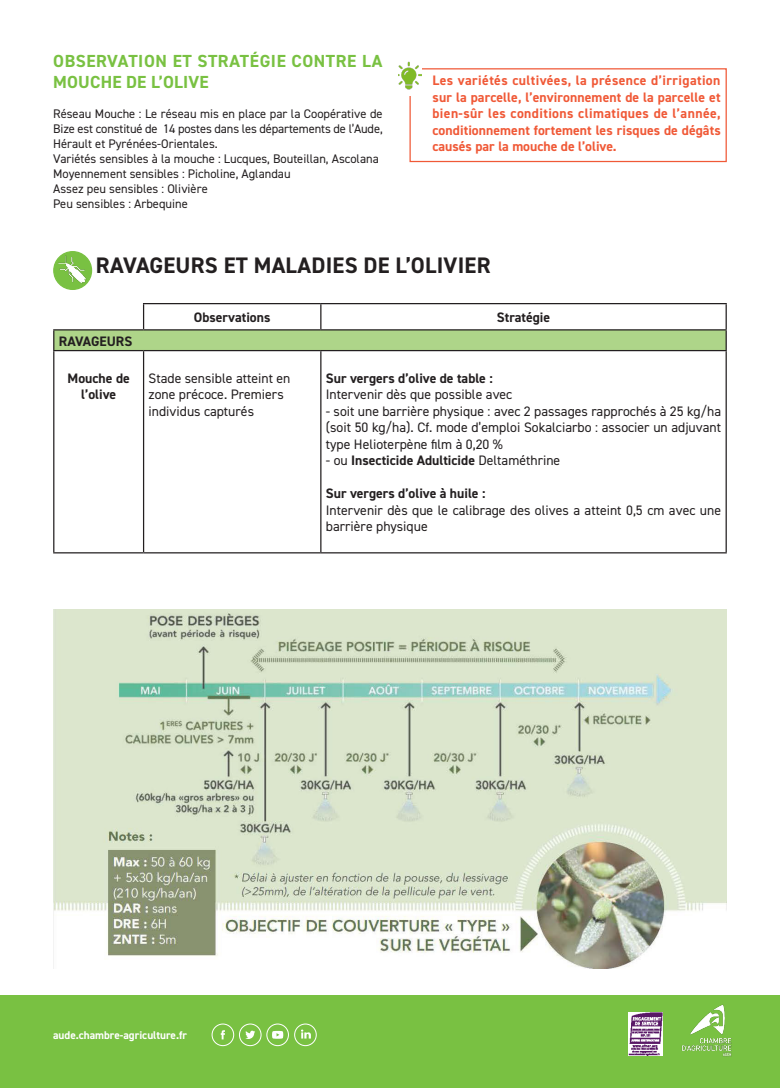
<style>
.page{position:relative;width:780px;height:1088px;background:#fff}
.page>*{position:absolute;margin:0;border:0;box-sizing:border-box;transform-origin:0 0}
.t1{font:700 22.5px "DIN2014";letter-spacing:.01em;color:#231f20}
.t2{font:700 17.5px/21px "DIN2014";letter-spacing:.03em;color:#79c142}
.t3{font:13.75px/16.5px "DIN2014";color:#231f20}
.t4{font:700 13.75px/16.5px "DIN2014";letter-spacing:.005em;color:#f05937;text-align:justify}
.t5{font:700 13.75px/16.5px "DIN2014";color:#231f20;text-align:center}
.t6{font:12.5px/15px "DIN2014";color:#231f20;text-align:justify}
.t7{font:700 11.25px "DIN2014";color:#fff}
.s1{font-weight:400}
</style>
<div class="page">
<div style="left:0;top:996px;width:780px;height:92px;background:#79c142"></div>
<svg style="left:211px;top:1023px;width:106px;height:23px"></svg>
<img style="left:681px;top:1005px;width:51px;height:52px">
<img style="left:628px;top:1012px;width:35px;height:43px">
<hr style="left:143px;top:303px;width:178px;height:1px;background:#231f20">
<hr style="left:321px;top:303px;width:405px;height:1px;background:#231f20">
<hr style="left:53px;top:351px;width:1px;height:201px;background:#231f20">
<hr style="left:143px;top:351px;width:1px;height:201px;background:#231f20">
<hr style="left:320px;top:351px;width:1px;height:201px;background:#231f20">
<hr style="left:725px;top:351px;width:1px;height:201px;background:#231f20">
<hr style="left:53px;top:552px;width:91px;height:1px;background:#231f20">
<hr style="left:144px;top:552px;width:177px;height:1px;background:#231f20">
<hr style="left:321px;top:552px;width:405px;height:1px;background:#231f20">
<svg style="left:53px;top:304px;width:673px;height:46px"></svg>
<hr style="left:53px;top:350px;width:91px;height:1px;background:#231f20">
<hr style="left:144px;top:350px;width:177px;height:1px;background:#231f20">
<hr style="left:321px;top:350px;width:405px;height:1px;background:#231f20">
<img style="left:54px;top:252px;width:38px;height:37px;border-radius:19px">
<div style="left:53px;top:251px;width:39px;height:39px;border:1px solid #79c142;border-radius:50%"></div>
<div style="left:409px;top:68px;width:317px;height:94px;border:1px solid #f05937"></div>
<img style="left:399px;top:61px;width:23px;height:35px">
<img style="left:53px;top:609px;width:673px;height:360px">
<p class="t2" style="left:53px;top:50px;width:330px">OBSERVATION ET STRATÉGIE CONTRE LA<br>MOUCHE DE L’OLIVE</p>
<p class="t6" style="left:53px;top:106px;width:331px">Réseau Mouche : Le réseau mis en place par la Coopérative de Bize est constitué de 14 postes dans les départements de l’Aude, Hérault et Pyrénées-Orientales.</p>
<p class="t6" style="left:53px;top:151px;width:327px">Variétés sensibles à la mouche : Lucques, Bouteillan, Ascolana</p>
<p class="t6" style="left:53px;top:166px;width:239px">Moyennement sensibles : Picholine, Aglandau</p>
<p class="t6" style="left:53px;top:181px;width:156px">Assez peu sensibles : Olivière</p>
<p class="t6" style="left:53px;top:196px;width:136px">Peu sensibles : Arbequine</p>
<p class="t4" style="left:432px;top:72px;width:290px">Les variétés cultivées, la présence d’irrigation sur la parcelle, l’environnement de la parcelle et bien-sûr les conditions climatiques de l’année, conditionnement fortement les risques de dégâts causés par la mouche de l’olive.</p>
<p class="t1" style="left:96px;top:250px;width:396px">RAVAGEURS ET MALADIES DE L’OLIVIER</p>
<p class="t5" style="left:194px;top:309px;width:78px">Observations</p>
<p class="t5" style="left:497px;top:309px;width:55px">Stratégie</p>
<p class="t5" style="left:59px;top:332px;width:75px">RAVAGEURS</p>
<p class="t5" style="left:68px;top:370px;width:64px">Mouche de l’olive</p>
<p class="t3" style="left:149px;top:370px;width:143px">Stade sensible atteint en zone précoce. Premiers individus capturés</p>
<p class="t5" style="left:326px;top:370px;width:168px">Sur vergers d’olive de table :</p>
<p class="t3" style="left:326px;top:386px;width:188px">Intervenir dès que possible avec</p>
<p class="t3" style="left:326px;top:403px;width:397px;text-align:justify">- soit une barrière physique : avec 2 passages rapprochés à 25 kg/ha (soit 50 kg/ha). Cf. mode d’emploi Sokalciarbo : associer un adjuvant type Helioterpène film à 0,20 %</p>
<p class="t5" style="left:326px;top:452px;width:236px"><span class="s1">- ou</span> Insecticide Adulticide <span class="s1">Deltaméthrine</span></p>
<p class="t5" style="left:326px;top:485px;width:161px">Sur vergers d’olive à huile :</p>
<p class="t3" style="left:326px;top:502px;width:397px">Intervenir dès que le calibrage des olives a atteint 0,5 cm avec une barrière physique</p>
<p class="t7" style="left:53px;top:1027px;width:135px">aude.chambre-agriculture.fr</p>
</div>
